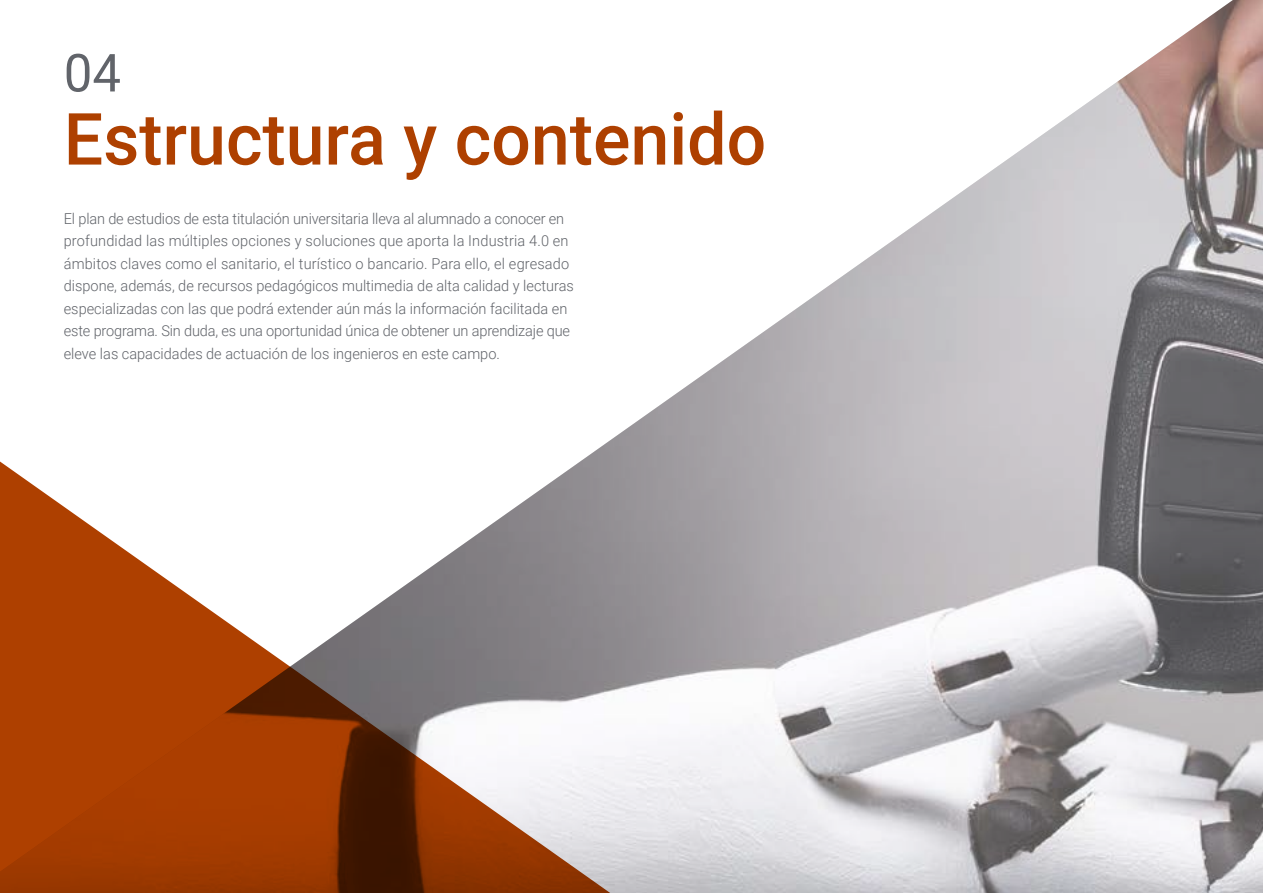
<style>
.page{position:relative;width:1263px;height:893px;background:#fff}
.page>*{position:absolute;margin:0;border:0;box-sizing:border-box;transform-origin:0 0}
.t1{font:500 72px "Roboto";color:#ae4000}
.t2{font:52.5px "Roboto";color:#61646a}
.t3{font:300 15px/22.5px "Roboto";color:#61646a}
</style>
<div class="page">
<img style="left:602px;top:0;width:661px;height:893px">
<svg style="left:0;top:446px;width:640px;height:447px"></svg>
<h2 class="t2" style="left:64px;top:36px;width:59px">04</h2>
<h1 class="t1" style="left:64px;top:89px;width:704px">Estructura y contenido</h1>
<p class="t3" style="left:64px;top:207px;width:512px">El plan de estudios de esta titulación universitaria lleva al alumnado a conocer en profundidad las múltiples opciones y soluciones que aporta la Industria 4.0 en ámbitos claves como el sanitario, el turístico o bancario. Para ello, el egresado dispone, además, de recursos pedagógicos multimedia de alta calidad y lecturas especializadas con las que podrá extender aún más la información facilitada en este programa. Sin duda, es una oportunidad única de obtener un aprendizaje que eleve las capacidades de actuación de los ingenieros en este campo.</p>
</div>
